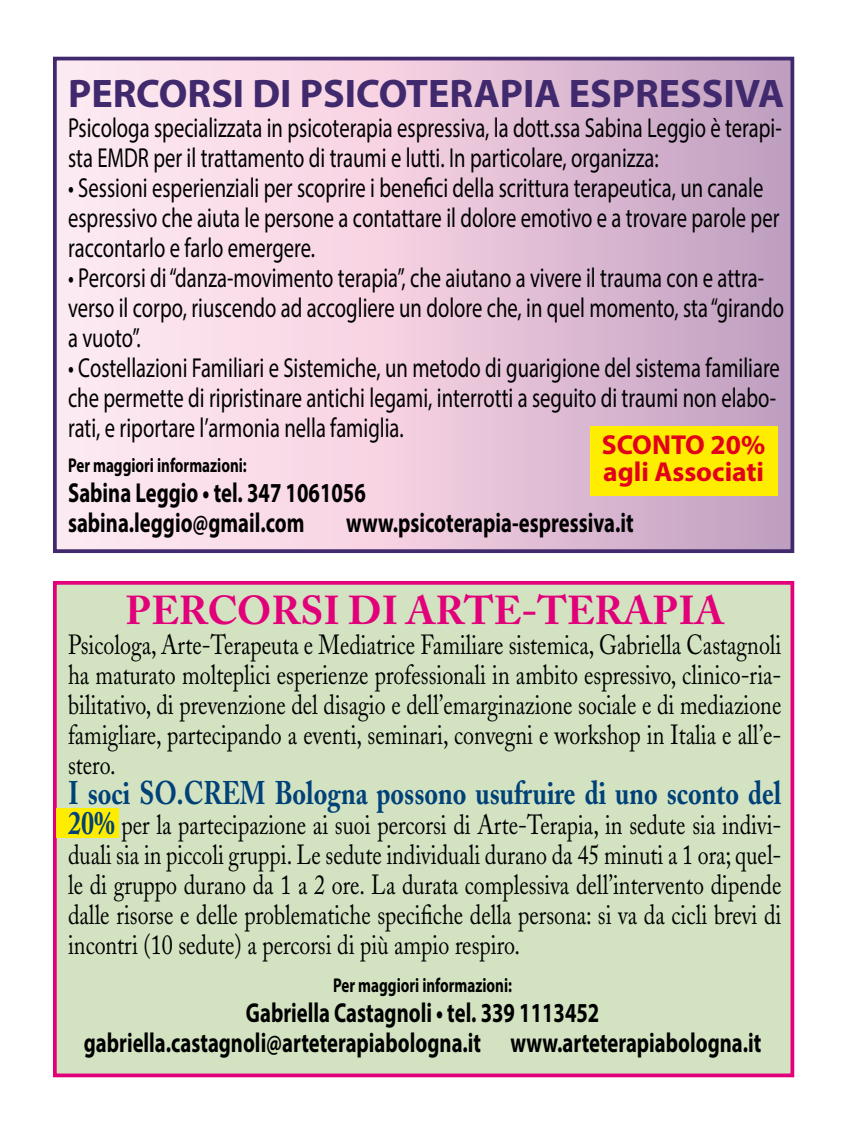
<style>
.page{position:relative;width:851px;height:1134px;background:#fff}
.page>*{position:absolute;margin:0;border:0;box-sizing:border-box;transform-origin:0 0}
.t1{font:700 40px "Myriad Pro";color:#40296c}
.t2{font:700 40px "Adobe Caslon";color:#e2007a}
.t3{font:700 32.5px "Adobe Caslon";color:#004178;scale:.8 1}
.t4{font:27.5px/30px "Myriad Pro";color:#000;scale:.75 1}
.t5{font:27.5px/30px "Adobe Caslon";color:#000;text-align:justify;scale:.8 1}
.t6{font:700 27.5px/30px "Myriad Pro";color:#000;scale:.75 1}
.t7{font:700 27.5px/27.5px "Myriad Pro";color:#e2001a}
.t8{font:700 20px "Myriad Pro";color:#000;scale:.75 1}
.s1{font-weight:700;font-size:32.5px;color:#004178}
</style>
<div class="page">
<div style="left:55px;top:59px;width:737px;height:492px;background:linear-gradient(to right,#fff1f7,#c8a2c2)"></div>
<div style="left:53px;top:57px;width:741px;height:496px;border:4px solid #40296c"></div>
<div style="left:53px;top:581px;width:741px;height:496px;background:#d3e3c2;border:4px solid #e2007a"></div>
<div style="left:590px;top:426px;width:187px;height:69px;background:#ffed00"></div>
<div style="left:57px;top:809px;width:62px;height:29px;background:#ffed00"></div>
<h1 class="t1" style="left:68px;top:67px;width:717px">PERCORSI DI PSICOTERAPIA ESPRESSIVA</h1>
<p class="t4" style="left:68px;top:112px;width:952px">Psicologa specializzata in psicoterapia espressiva, la dott.ssa Sabina Leggio è terapi&shy;sta EMDR per il trattamento di traumi e lutti. In particolare, organizza:</p>
<p class="t4" style="left:68px;top:172px;width:949px">• Sessioni esperienziali per scoprire i benefici della scrittura terapeutica, un canale espressivo che aiuta le persone a contattare il dolore emotivo e a trovare parole per raccontarlo e farlo emergere.</p>
<p class="t4" style="left:68px;top:262px;width:955px">• Percorsi di “danza-movimento terapia”, che aiutano a vivere il trauma con e attra&shy;verso il corpo, riuscendo ad accogliere un dolore che, in quel momento, sta “girando a vuoto”.</p>
<p class="t4" style="left:68px;top:352px;width:950px">• Costellazioni Familiari e Sistemiche, un metodo di guarigione del sistema familiare che permette di ripristinare antichi legami, interrotti a seguito di traumi non elabo&shy;rati, e riportare l’armonia nella famiglia.</p>
<p class="t8" style="left:68px;top:452px;width:240px">Per maggiori informazioni:</p>
<p class="t6" style="left:68px;top:477px;width:398px">Sabina Leggio • tel. 347 1061056 sabina.leggio@gmail.com</p>
<p class="t7" style="left:601px;top:430px;width:165px">SCONTO 20% agli Associati</p>
<p class="t6" style="left:346px;top:507px;width:385px">www.psicoterapia-espressiva.it</p>
<h1 class="t2" style="left:125px;top:586px;width:600px">PERCORSI DI ARTE-TERAPIA</h1>
<p class="t5" style="left:68px;top:630px;width:893px">Psicologa, Arte-Terapeuta e Mediatrice Familiare sistemica, Gabriella Castagnoli ha maturato molteplici esperienze professionali in ambito espressivo, clinico-ria&shy;bilitativo, di prevenzione del disagio e dell’emarginazione sociale e di mediazione famigliare, partecipando a eventi, seminari, convegni e workshop in Italia e all’e&shy;stero.</p>
<p class="t3" style="left:68px;top:773px;width:893px">I soci SO.CREM Bologna possono usufruire di uno sconto del</p>
<p class="t5" style="left:68px;top:810px;width:893px"><span class="s1">20%</span> per la partecipazione ai suoi percorsi di Arte-Terapia, in sedute sia indivi&shy;duali sia in piccoli gruppi. Le sedute individuali durano da 45 minuti a 1 ora; quel&shy;le di gruppo durano da 1 a 2 ore. La durata complessiva dell’intervento dipende dalle risorse e delle problematiche specifiche della persona: si va da cicli brevi di incontri (10 sedute) a percorsi di più ampio respiro.</p>
<p class="t8" style="left:333px;top:972px;width:240px">Per maggiori informazioni:</p>
<p class="t6" style="left:84px;top:997px;width:904px;text-align:center">Gabriella Castagnoli • tel. 339 1113452 gabriella.castagnoli@arteterapiabologna.it www.arteterapiabologna.it</p>
</div>
